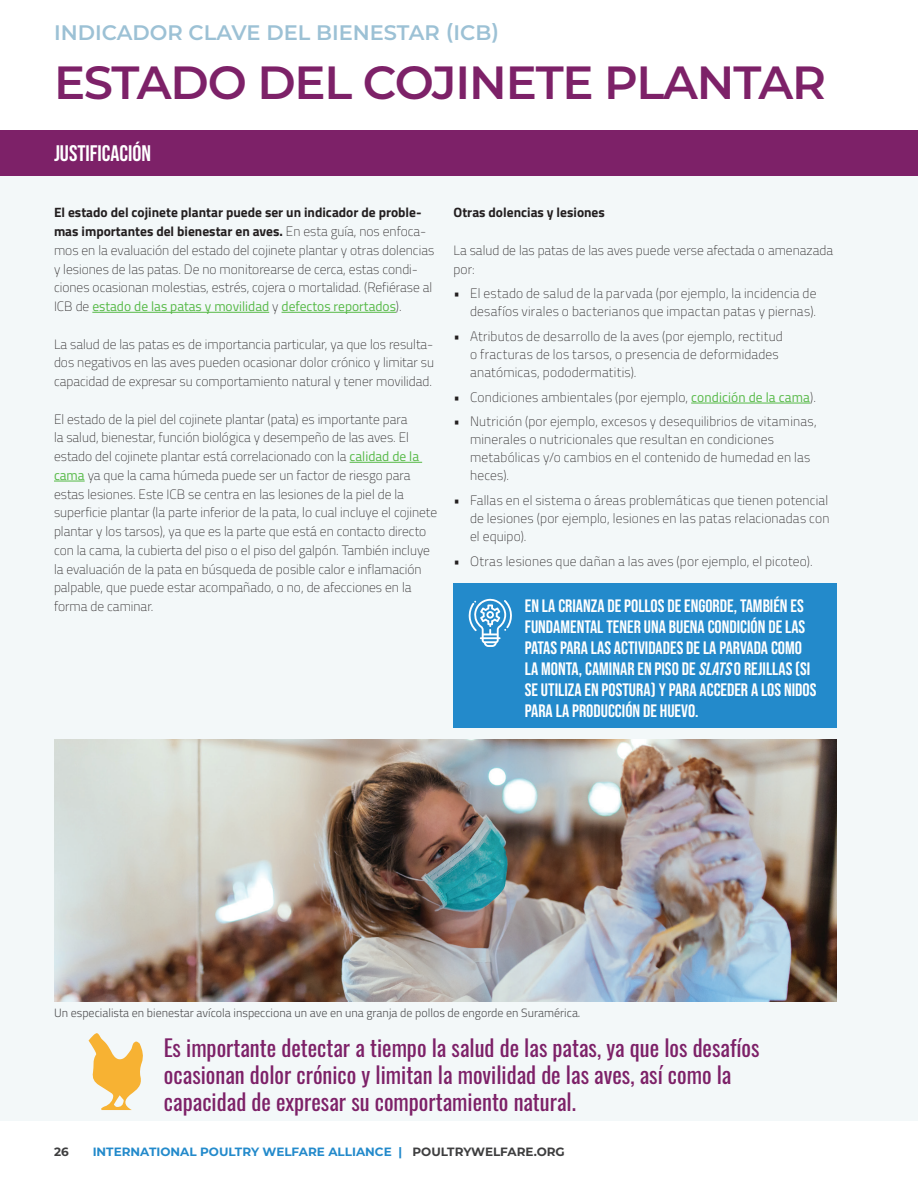
<style>
.page{position:relative;width:918px;height:1188px;background:#fff}
.page>*{position:absolute;margin:0;border:0;box-sizing:border-box;transform-origin:0 0}
.t1{font:600 46.5px "Montserrat";letter-spacing:-.025em;color:#7d2168}
.t2{font:22.5px/27px "Oswald";color:#7d2168}
.t3{font:22.5px "Bebas Neue";color:#fff}
.t4{font:600 21px "Montserrat";color:#9cc1d5}
.t5{font:18px/21px "Bebas Neue";color:#fff}
.t6{font:100 13.5px/18.8px "Titillium Web";color:#231f20}
.t7{font:700 13.5px "Titillium Web";color:#231f20}
.t8{font:300 12px "Titillium Web";color:#505052}
.t9{font:700 12px "Montserrat";color:#238acb}
.t10{font:700 12px "Montserrat";color:#3e3e3f}
.s1{font-weight:700}
.s2{font-weight:400;color:#56b947}
.s3{font-style:italic}
.s4{color:#3e3e3f}
</style>
<div class="page">
<div style="left:0;top:131px;width:918px;height:989px;background:#f3f8f9"></div>
<div style="left:0;top:131px;width:918px;height:45px;background:#7d2168"></div>
<hr style="left:92px;top:312px;width:177px;height:1px;background:#56b947">
<hr style="left:282px;top:312px;width:114px;height:1px;background:#56b947">
<hr style="left:350px;top:462px;width:72px;height:1px;background:#56b947">
<hr style="left:54px;top:481px;width:31px;height:1px;background:#56b947">
<hr style="left:691px;top:403px;width:119px;height:1px;background:#56b947">
<div style="left:454px;top:583px;width:383px;height:145px;background:#238acb"></div>
<svg style="left:468px;top:599px;width:44px;height:48px"></svg>
<img style="left:54px;top:740px;width:783px;height:261px">
<svg style="left:89px;top:1033px;width:54px;height:77px"></svg>
<h3 class="t4" style="left:54px;top:17px;width:447px">INDICADOR CLAVE DEL BIENESTAR (ICB)</h3>
<h1 class="t1" style="left:54px;top:50px;width:774px">ESTADO DEL COJINETE PLANTAR</h1>
<h2 class="t3" style="left:54px;top:140px;width:99px">JUSTIFICACIÓN</h2>
<p class="t6" style="left:54px;top:203px;width:382px"><span class="s1">El estado del cojinete plantar puede ser un indicador de proble&shy;mas importantes del bienestar en aves.</span> En esta guía, nos enfoca&shy;mos en la evaluación del estado del cojinete plantar y otras dolencias y lesiones de las patas. De no monitorearse de cerca, estas condi&shy;ciones ocasionan molestias, estrés, cojera o mortalidad. (Refiérase al ICB de <span class="s2">estado de las patas y movilidad</span> y <span class="s2">defectos reportados</span>).</p>
<p class="t6" style="left:54px;top:334px;width:382px;text-align:justify">La salud de las patas es de importancia particular, ya que los resulta&shy;dos negativos en las aves pueden ocasionar dolor crónico y limitar su capacidad de expresar su comportamiento natural y tener movilidad.</p>
<p class="t6" style="left:54px;top:409px;width:385px">El estado de la piel del cojinete plantar (pata) es importante para<br>la salud, bienestar, función biológica y desempeño de las aves. El estado del cojinete plantar está correlacionado con la <span class="s2">calidad de la cama</span> ya que la cama húmeda puede ser un factor de riesgo para estas lesiones. Este ICB se centra en las lesiones de la piel de la superficie plantar (la parte inferior de la pata, lo cual incluye el cojinete plantar y los tarsos), ya que es la parte que está en contacto directo con la cama, la cubierta del piso o el piso del galpón. También incluye la evaluación de la pata en búsqueda de posible calor e inflamación palpable, que puede estar acompañado, o no, de afecciones en la forma de caminar.</p>
<p class="t7" style="left:454px;top:202px;width:153px">Otras dolencias y lesiones</p>
<p class="t6" style="left:454px;top:240px;width:381px">La salud de las patas de las aves puede verse afectada o amenazada por:</p>
<p class="t6" style="left:454px;top:284px;width:364px;line-height:18px;text-align:right">• El estado de salud de la parvada (por ejemplo, la incidencia de desafíos virales o bacterianos que impactan patas y piernas).</p>
<p class="t6" style="left:470px;top:327px;width:314px;line-height:18px;text-indent:-16px">• Atributos de desarrollo de la aves (por ejemplo, rectitud o fracturas de los tarsos, o presencia de deformidades anatómicas, pododermatitis).</p>
<p class="t6" style="left:454px;top:387px;width:364px">• Condiciones ambientales (por ejemplo, <span class="s2">condición de la cama</span>).</p>
<p class="t6" style="left:470px;top:412px;width:348px;line-height:18px;text-indent:-16px">• Nutrición (por ejemplo, excesos y desequilibrios de vitaminas, minerales o nutricionales que resultan en condiciones metabólicas y/o cambios en el contenido de humedad en las heces).</p>
<p class="t6" style="left:470px;top:491px;width:361px;line-height:18px;text-align:justify;text-indent:-16px">• Fallas en el sistema o áreas problemáticas que tienen potencial de lesiones (por ejemplo, lesiones en las patas relacionadas con el equipo).</p>
<p class="t6" style="left:454px;top:551px;width:361px">• Otras lesiones que dañan a las aves (por ejemplo, el picoteo).</p>
<p class="t5" style="left:525px;top:595px;width:293px">EN LA CRIANZA DE POLLOS DE ENGORDE, TAMBIÉN ES FUNDAMENTAL TENER UNA BUENA CONDICIÓN DE LAS PATAS PARA LAS ACTIVIDADES DE LA PARVADA COMO LA MONTA, CAMINAR EN PISO DE <span class="s3">SLATS</span> O REJILLAS (SI SE UTILIZA EN POSTURA) Y PARA ACCEDER A LOS NIDOS PARA LA PRODUCCIÓN DE HUEVO.</p>
<p class="t8" style="left:54px;top:1004px;width:528px">Un especialista en bienestar avícola inspecciona un ave en una granja de pollos de engorde en Suramérica.</p>
<h2 class="t2" style="left:164px;top:1032px;width:597px">Es importante detectar a tiempo la salud de las patas, ya que los desafíos ocasionan dolor crónico y limitan la movilidad de las aves, así como la capacidad de expresar su comportamiento natural.</h2>
<p class="t10" style="left:54px;top:1144px;width:16px">26</p>
<p class="t9" style="left:93px;top:1144px;width:474px">INTERNATIONAL POULTRY WELFARE ALLIANCE | <span class="s4">POULTRYWELFARE.ORG</span></p>
</div>
